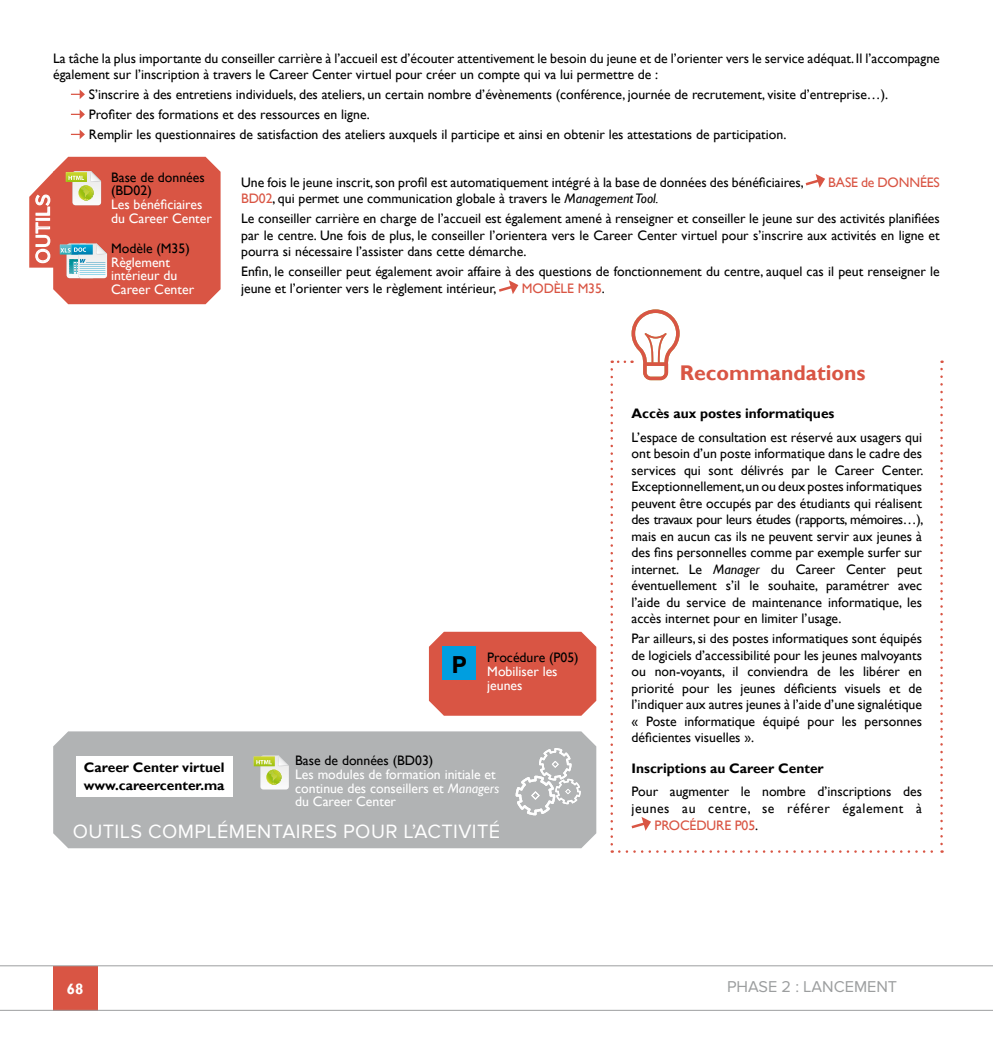
<style>
.page{position:relative;width:993px;height:1063px;background:#fff}
.page>*{position:absolute;margin:0;border:0;box-sizing:border-box;transform-origin:0 0}
.t1{font:700 24.88px "DIN Next LT Pro";color:#000}
.t2{font:700 21.25px "Gill Sans";color:#d95544}
.t3{font:20px "Proxima Nova";letter-spacing:.02em;color:#fff}
.t4{font:16.25px "Proxima Nova";color:#9c9e9f}
.t5{font:700 15px "Gill Sans";color:#fff}
.t6{font:13.75px/16.5px "Gill Sans";color:#000}
.t7{font:13.75px/13.8px "Gill Sans";color:#fff}
.t8{font:700 13.75px/17.2px "Gill Sans";color:#000}
.t9{font:13.75px "Gill Sans";letter-spacing:-.01em;color:#d95544}
.t10{font:13.75px "Gill Sans";letter-spacing:.04em;color:#000}
.s1{color:#d95544}
.s2{font-style:italic}
.s3{color:#000}
</style>
<div class="page">
<div style="left:53px;top:966px;width:44px;height:44px;background:#d95544"></div>
<hr style="left:0;top:965px;width:992px;height:1px;background:#9c9e9f">
<hr style="left:0;top:1010px;width:992px;height:1px;background:#9c9e9f">
<svg style="left:71px;top:89px;width:14px;height:10px"></svg>
<svg style="left:71px;top:109px;width:14px;height:10px"></svg>
<svg style="left:71px;top:130px;width:14px;height:9px"></svg>
<svg style="left:805px;top:174px;width:19px;height:14px"></svg>
<svg style="left:499px;top:280px;width:19px;height:14px"></svg>
<svg style="left:29px;top:157px;width:191px;height:147px;background:#d96f5f"></svg>
<svg style="left:611px;top:361px;width:13px;height:2px"></svg>
<svg style="left:610px;top:369px;width:2px;height:484px"></svg>
<svg style="left:619px;top:850px;width:323px;height:3px"></svg>
<svg style="left:940px;top:361px;width:2px;height:483px"></svg>
<svg style="left:631px;top:309px;width:48px;height:71px"></svg>
<svg style="left:631px;top:817px;width:19px;height:14px"></svg>
<div style="left:429px;top:632px;width:167px;height:84px;background:#d95544"></div>
<div style="left:442px;top:647px;width:34px;height:33px;background:#009ee0"></div>
<div style="left:53px;top:731px;width:543px;height:117px;background:#b1b3b4"></div>
<svg style="left:253px;top:755px;width:36px;height:35px"></svg>
<svg style="left:515px;top:748px;width:65px;height:67px"></svg>
<div style="left:76px;top:756px;width:156px;height:40px;background:#fff"></div>
<p class="t6" style="left:53px;top:50px;width:887px">La tâche la plus importante du conseiller carrière à l’accueil est d’écouter attentivement le besoin du jeune et de l’orienter vers le service adéquat. Il l’accompagne également sur l’inscription à travers le Career Center virtuel pour créer un compte qui va lui permettre de :</p>
<p class="t6" style="left:89px;top:85px;width:800px;line-height:20px">S’inscrire à des entretiens individuels, des ateliers, un certain nombre d’évènements (conférence, journée de recrutement, visite d’entreprise…).<br>Profiter des formations et des ressources en ligne.<br>Remplir les questionnaires de satisfaction des ateliers auxquels il participe et ainsi en obtenir les attestations de participation.</p>
<p class="t6" style="left:241px;top:174px;width:564px">Une fois le jeune inscrit, son profil est automatiquement intégré à la base de données des bénéficiaires,</p>
<p class="t9" style="left:827px;top:174px;width:59px">base dedonnées</p>
<p class="t6" style="left:241px;top:189px;width:700px;line-height:20px"><span class="s1">BD02</span>, qui permet une communication globale à travers le <span class="s2">Management Tool.<br></span>Le conseiller carrière en charge de l’accueil est également amené à renseigner et conseiller le jeune sur des activités planifiées</p>
<p class="t6" style="left:241px;top:227px;width:699px">par le centre. Une fois de plus, le conseiller l’orientera vers le Career Center virtuel pour s’inscrire aux activités en ligne et pourra si nécessaire l’assister dans cette démarche.</p>
<p class="t6" style="left:241px;top:264px;width:700px">Enfin, le conseiller peut également avoir affaire à des questions de fonctionnement du centre, auquel cas il peut renseigner le jeune et l’orienter vers le règlement intérieur,</p>
<p class="t6" style="left:111px;top:170px;width:95px;line-height:13.8px">Base de données (BD02)</p>
<p class="t7" style="left:111px;top:198px;width:102px">Les bénéficiaires du Career Center</p>
<h3 class="t3" style="left:31px;top:264px;width:68px;rotate:-90deg">OUTILS</h3>
<p class="t6" style="left:111px;top:240px;width:80px">Modèle (M35)</p>
<p class="t7" style="left:111px;top:255px;width:85px">Règlement intérieur du<br>Career Center</p>
<p class="t9" style="left:521px;top:280px;width:10px">modèle</p>
<p class="t9" style="left:577px;top:280px;width:29px">M35<span class="s3">.</span></p>
<p class="t8" style="left:84px;top:759px;width:142px">Career Center virtuel www.careercenter.ma</p>
<h1 class="t1" style="left:451px;top:650px;width:17px">P</h1>
<p class="t6" style="left:487px;top:650px;width:93px">Procédure (P05)</p>
<p class="t7" style="left:487px;top:665px;width:72px">Mobiliser les jeunes</p>
<p class="t6" style="left:295px;top:753px;width:140px">Base de données (BD03)</p>
<p class="t7" style="left:295px;top:768px;width:205px">Les modules de formation initiale et continue des conseillers et <span class="s2">Managers </span>du Career Center</p>
<h3 class="t3" style="left:73px;top:820px;width:27px">OUTILS</h3>
<h3 class="t3" style="left:148px;top:820px;width:59px">COMPLÉMENTAIRES</h3>
<h3 class="t3" style="left:343px;top:820px;width:83px">POUR L’ACTIVITÉ</h3>
<h2 class="t2" style="left:679px;top:360px;width:187px">Recommandations</h2>
<p class="t8" style="left:631px;top:405px;width:204px">Accès aux postes informatiques</p>
<p class="t6" style="left:631px;top:429px;width:293px;text-align:justify">L’espace de consultation est réservé aux usagers qui ont besoin d’un poste informatique dans le cadre des services qui sont délivrés par le Career Center.<br>Exceptionnellement,un ou deux postes informatiques peuvent être occupés par des étudiants qui réalisent des travaux pour leurs études (rapports, mémoires…), mais en aucun cas ils ne peuvent servir aux jeunes à des fins personnelles comme par exemple surfer sur internet. Le <span class="s2">Manager</span> du Career Center peut éventuellement s’il le souhaite, paramétrer avec l’aide du service de maintenance informatique, les accès internet pour en limiter l’usage.</p>
<p class="t6" style="left:631px;top:630px;width:292px;text-align:justify">Par ailleurs, si des postes informatiques sont équipés de logiciels d’accessibilité pour les jeunes malvoyants ou non-voyants, il conviendra de les libérer en priorité pour les jeunes déficients visuels et de l’indiquer aux autres jeunes à l’aide d’une signalétique « Poste informatique équipé pour les personnes déficientes visuelles ».</p>
<p class="t8" style="left:631px;top:760px;width:194px">Inscriptions au Career Center</p>
<p class="t6" style="left:631px;top:784px;width:292px">Pour augmenter le nombre d’inscriptions des</p>
<p class="t10" style="left:631px;top:800px;width:292px">jeunes au centre, se référer également à</p>
<p class="t9" style="left:654px;top:817px;width:105px">PROCÉDURE P05<span class="s3">.</span></p>
<p class="t5" style="left:67px;top:980px;width:18px">68</p>
<p class="t4" style="left:726px;top:977px;width:172px">PHASE 2 : LANCEMENT</p>
</div>
